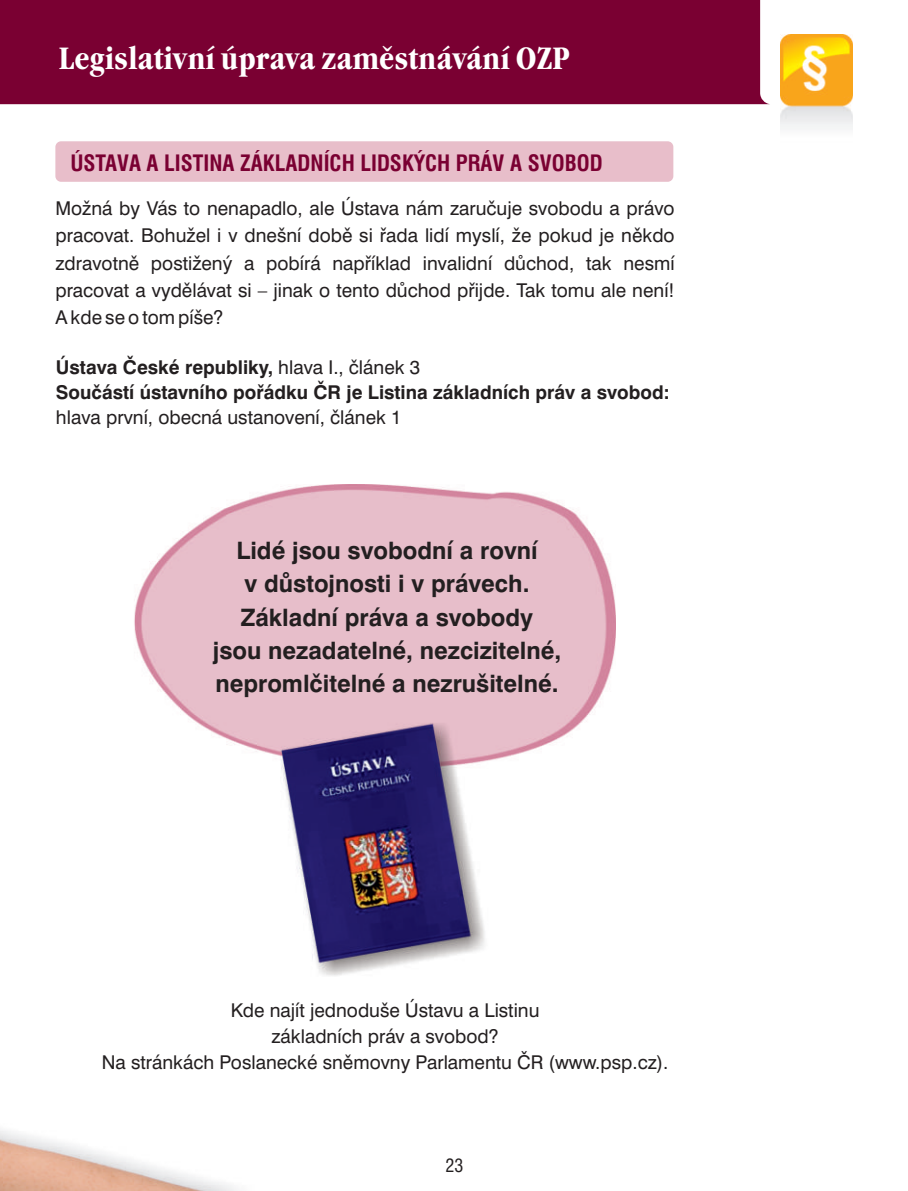
<style>
.page{position:relative;width:908px;height:1191px;background:#fff}
.page>*{position:absolute;margin:0;border:0;box-sizing:border-box;transform-origin:0 0}
.t1{font:700 condensed 32px "Garamond Itc TEE";color:#fff}
.t2{font:24px/33.2px "Swis 721 BTCE Bold";color:#231f20;text-align:center}
.t3{font:700 condensed 22px "Swiss 721 AT";color:#7a0032}
.t4{font:19px/27.4px "Swiss 721 AT";color:#231f20;text-align:justify}
.t5{font:700 19px/25px "Swiss 721 AT";color:#231f20}
.t6{font:condensed 18px "Swiss 721 AT";color:#231f20}
.s1{font-weight:400}
</style>
<div class="page">
<div style="left:0;top:0;width:769px;height:104px;background:#7a0032"></div>
<img style="left:780px;top:34px;width:72px;height:95px">
<div style="left:55px;top:141px;width:618px;height:41px;background:#e8beca;border-radius:6px"></div>
<img style="left:0;top:485px;width:615px;height:706px">
<h1 class="t1" style="left:59px;top:40px;width:512px">Legislativní úprava zaměstnávání OZP</h1>
<p class="t3" style="left:70px;top:155px;width:533px">ÚSTAVA A LISTINA ZÁKLADNÍCH LIDSKÝCH PRÁV A SVOBOD</p>
<p class="t4" style="left:55px;top:196px;width:620px">Možná by Vás to nenapadlo, ale Ústava nám zaručuje svobodu a právo pracovat. Bohužel i v dnešní době si řada lidí myslí, že pokud je někdo zdravotně postižený a pobírá například invalidní důchod, tak nesmí pracovat a vydělávat si – jinak o tento důchod přijde. Tak tomu ale není!<br>A kde se o tom píše?</p>
<p class="t5" style="left:56px;top:357px;width:614px">Ústava České republiky, <span class="s1">hlava I., článek 3<br></span>Součástí ústavního pořádku ČR je Listina základních práv a svobod:</p>
<p class="t4" style="left:56px;top:406px;width:347px">hlava první, obecná ustanovení, článek 1</p>
<p class="t2" style="left:213px;top:536px;width:350px">Lidé jsou svobodnía rovní<br>v důstojnosti i v právech.<br>Základnípráva a svobody<br>jsou nezadatelné, nezcizitelné, nepromlčitelné a nezrušitelné.</p>
<p class="t4" style="left:102px;top:998px;width:568px;line-height:26.2px;text-align:center">Kde najít jednoduše Ústavu a Listinu<br>základních práv a svobod?<br>Na stránkách Poslanecké sněmovny Parlamentu ČR (www.psp.cz).</p>
<p class="t6" style="left:445px;top:1158px;width:19px">23</p>
</div>
